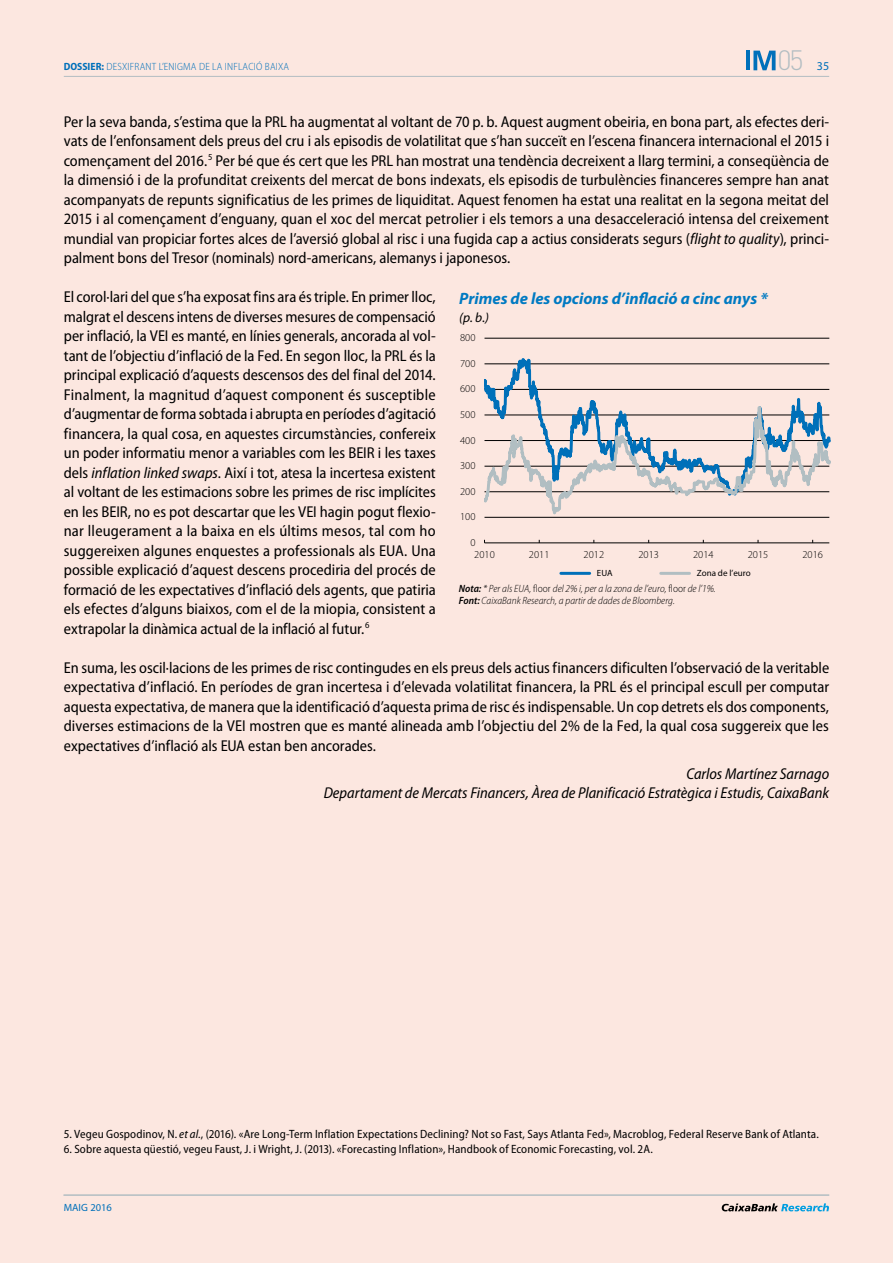
<style>
.page{position:relative;width:893px;height:1263px;background:#fce7e0}
.page>*{position:absolute;margin:0;border:0;box-sizing:border-box;transform-origin:0 0}
.t1{font:300 27.6px "DIN Pro";color:#b2bdc2}
.t2{font:italic 700 16.5px "Myriad Pro";color:#007ac2}
.t3{font:semi-condensed 15.75px/19.5px "Myriad Pro";color:#000;text-align:justify}
.t4{font:italic semi-condensed 15.75px/19.5px "Myriad Pro";color:#000;text-align:right}
.t5{font:italic 13.5px "Myriad Pro";color:#000}
.t6{font:semi-condensed 12px "Myriad Pro";letter-spacing:.01em;color:#000}
.t7{font:12px "Myriad Pro";color:#0070ba}
.t8{font:italic 300 semi-condensed 10.5px/11.9px "Myriad Pro";color:#000}
.t9{font:300 10.5px "Myriad Pro";color:#000}
.t10{font:300 semi-condensed 10.5px "Myriad Pro";letter-spacing:.02em;color:#0070ba}
.t11{font:10.5px "Myriad Pro";color:#0070ba}
.t12{font:9px "Myriad Pro";color:#000}
.s1{font-weight:700}
.s2{font-style:italic}
.s3{font-weight:600}
.s4{font-style:normal}
</style>
<div class="page">
<hr style="left:64px;top:76px;width:765px;height:1px;background:#b2bdc2">
<hr style="left:63px;top:1195px;width:766px;height:1px;background:#b2bdc2">
<svg style="left:722px;top:1203px;width:107px;height:8px"></svg>
<svg style="left:753px;top:51px;width:23px;height:19px"></svg>
<hr style="left:746px;top:51px;width:4px;height:19px;background:#0070ba">
<svg style="left:484px;top:141px;width:347px;height:531px;background:#f0dfda"></svg>
<hr style="left:561px;top:572px;width:29px;height:3px;background:#0070b9">
<hr style="left:661px;top:572px;width:29px;height:3px;background:#b1bec2">
<p class="t10" style="left:64px;top:61px;width:227px"><span class="s1">DOSSIER:</span> DESXIFRANT L’ENIGMA DE LA INFLACIÓ BAIXA</p>
<h1 class="t1" style="left:777px;top:42px;width:28px">05</h1>
<p class="t7" style="left:817px;top:60px;width:14px">35</p>
<p class="t3" style="left:64px;top:112px;width:767px">Per la seva banda, s’estima que la PRL ha augmentat al voltant de 70 p. b. Aquest augment obeiria, en bona part, als efectes deri&shy;vats de l’enfonsament dels preus del cru i als episodis de volatilitat que s’han succeït en l’escena financera internacional el 2015 i començament del 2016.<sup>5</sup> Per bé que és cert que les PRL han mostrat una tendència decreixent a llarg termini, a conseqüència de la dimensió i de la profunditat creixents del mercat de bons indexats, els episodis de turbulències financeres sempre han anat acompanyats de repunts significatius de les primes de liquiditat. Aquest fenomen ha estat una realitat en la segona meitat del 2015 i al començament d’enguany, quan el xoc del mercat petrolier i els temors a una desacceleració intensa del creixement mundial van propiciar fortes alces de l’aversió global al risc i una fugida cap a actius considerats segurs (<span class="s2">flight to quality</span>), princi&shy;palment bons del Tresor (nominals) nord-americans, alemanys i japonesos.</p>
<p class="t3" style="left:64px;top:287px;width:374px">El corol·lari del que s’ha exposat fins ara és triple. En primer lloc, malgrat el descens intens de diverses mesures de compensació per inflació, la VEI es manté, en línies generals, ancorada al vol&shy;tant de l’objectiu d’inflació de la Fed. En segon lloc, la PRL és la principal explicació d’aquests descensos des del final del 2014.<br>Finalment, la magnitud d’aquest component és susceptible d’augmentar de forma sobtada i abrupta en períodes d’agitació financera, la qual cosa, en aquestes circumstàncies, confereix un poder informatiu menor a variables com les BEIR i les taxes dels <span class="s2">inflation linked swaps</span>. Així i tot, atesa la incertesa existent al voltant de les estimacions sobre les primes de risc implícites en les BEIR, no es pot descartar que les VEI hagin pogut flexio&shy;nar lleugerament a la baixa en els últims mesos, tal com ho suggereixen algunes enquestes a professionals als EUA. Una possible explicació d’aquest descens procediria del procés de formació de les expectatives d’inflació dels agents, que patiria els efectes d’alguns biaixos, com el de la miopia, consistent a extrapolar la dinàmica actual de la inflació al futur.<sup>6</sup></p>
<p class="t3" style="left:64px;top:658px;width:767px">En suma, les oscil·lacions de les primes de risc contingudes en els preus dels actius financers dificulten l’observació de la veritable expectativa d’inflació. En períodes de gran incertesa i d’elevada volatilitat financera, la PRL és el principal escull per computar aquesta expectativa, de manera que la identificació d’aquesta prima de risc és indispensable. Un cop detrets els dos components, diverses estimacions de la VEI mostren que es manté alineada amb l’objectiu del 2% de la Fed, la qual cosa suggereix que les expectatives d’inflació als EUA estan ben ancorades.</p>
<p class="t4" style="left:324px;top:764px;width:507px">Carlos Martínez Sarnago<br>Departament de Mercats Financers, Àrea de Planificació Estratègica i Estudis, CaixaBank</p>
<p class="t2" style="left:459px;top:289px;width:310px">Primes de les opcions d’inflació a cinc anys *</p>
<p class="t5" style="left:459px;top:310px;width:31px">(p. b.)</p>
<p class="t9" style="left:460px;top:332px;width:17px">800</p>
<p class="t9" style="left:460px;top:357px;width:17px">700</p>
<p class="t9" style="left:460px;top:383px;width:17px">600</p>
<p class="t9" style="left:460px;top:409px;width:17px">500</p>
<p class="t9" style="left:460px;top:434px;width:17px">400</p>
<p class="t9" style="left:460px;top:460px;width:17px">300</p>
<p class="t9" style="left:460px;top:485px;width:17px">200</p>
<p class="t9" style="left:460px;top:511px;width:17px">100</p>
<p class="t9" style="left:470px;top:537px;width:7px">0</p>
<p class="t9" style="left:474px;top:549px;width:22px">2010</p>
<p class="t9" style="left:529px;top:549px;width:22px">2011</p>
<p class="t9" style="left:584px;top:549px;width:22px">2012</p>
<p class="t9" style="left:638px;top:549px;width:22px">2013</p>
<p class="t9" style="left:693px;top:549px;width:22px">2014</p>
<p class="t9" style="left:748px;top:549px;width:22px">2015</p>
<p class="t9" style="left:802px;top:549px;width:22px">2016</p>
<p class="t12" style="left:597px;top:568px;width:17px">EUA</p>
<p class="t12" style="left:697px;top:568px;width:55px">Zona de l’euro</p>
<p class="t8" style="left:459px;top:583px;width:258px"><span class="s3">Nota:</span> * Per als EUA, <span class="s4">floor</span> del 2% i, per a la zona de l’euro, <span class="s4">floor</span> de l’1%.<br><span class="s3">Font:</span> CaixaBank Research, a partir de dades de Bloomberg.</p>
<p class="t6" style="left:64px;top:1127px;width:757px">5. Vegeu Gospodinov, N. <span class="s2">et al.</span>, (2016). «Are Long-Term Inflation Expectations Declining? Not so Fast, Says Atlanta Fed», Macroblog, Federal Reserve Bank of Atlanta.</p>
<p class="t6" style="left:64px;top:1142px;width:591px">6. Sobre aquesta qüestió, vegeu Faust, J. i Wright, J. (2013). «Forecasting Inflation», Handbook of Economic Forecasting, vol. 2A.</p>
<p class="t11" style="left:64px;top:1202px;width:50px">MAIG 2016</p>
</div>
